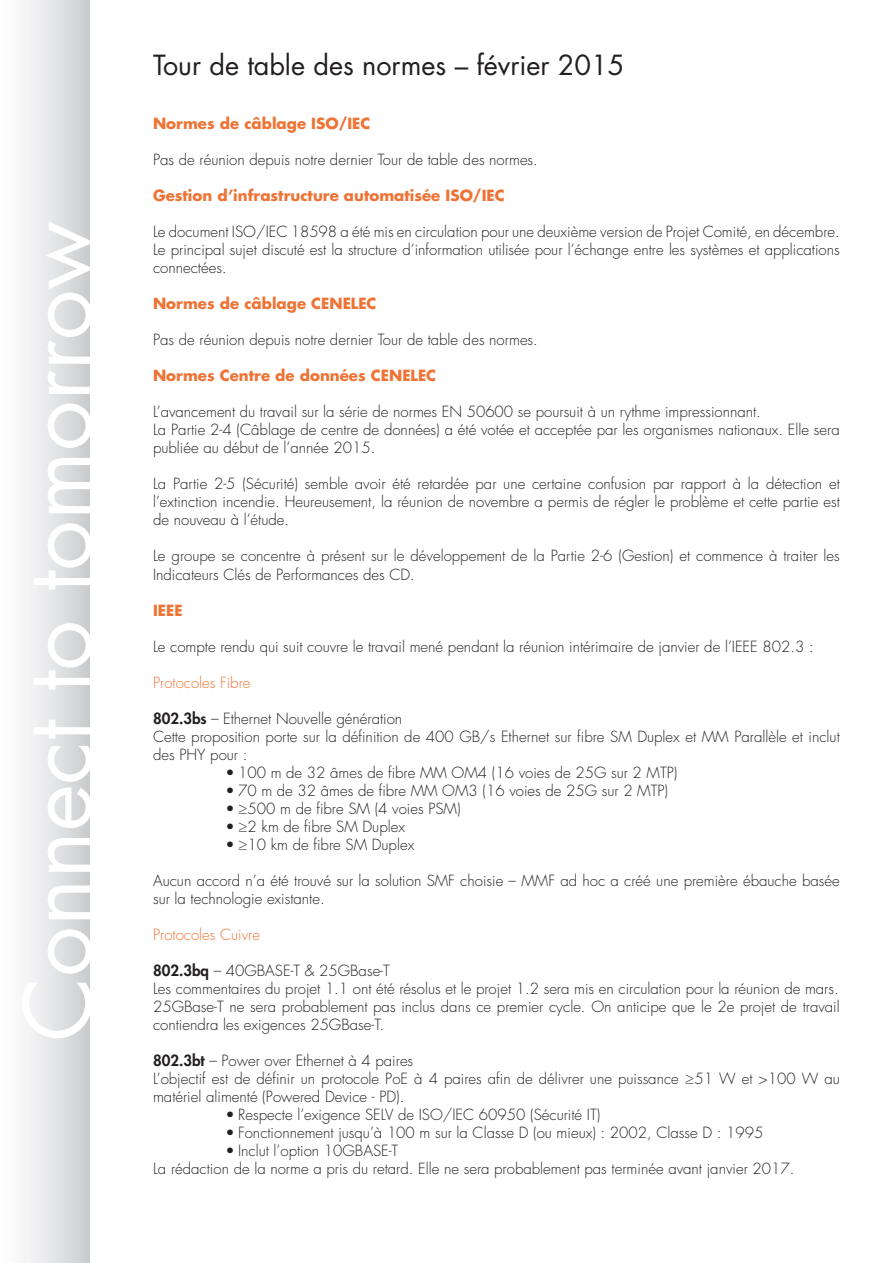
<style>
.page{position:relative;width:893px;height:1263px;background:#fff}
.page>*{position:absolute;margin:0;border:0;box-sizing:border-box;transform-origin:0 0}
.t1{font:90px "Futura Std";color:#fff}
.t2{font:27px "Futura Std";color:#231f20}
.t3{font:300 15px/18px "Futura Std";color:#231f20}
.t4{font:700 15px "Futura Std";color:#ee7334}
.t5{font:300 15px "Futura Std";color:#ee7334}
.s1{font-weight:800}
</style>
<div class="page">
<div style="left:0;top:0;width:90px;height:1263px;background:linear-gradient(to right,#fff,#cdcfd1)"></div>
<p class="t1" style="left:1px;top:1041px;width:822px;rotate:-90deg">Connect to tomorrow</p>
<p class="t2" style="left:153px;top:48px;width:473px">Tour de table des normes – février 2015</p>
<p class="t4" style="left:153px;top:114px;width:219px">Normes de câblage ISO/IEC</p>
<p class="t3" style="left:153px;top:151px;width:386px">Pas de réunion depuis notre dernier Tour de table des normes.</p>
<p class="t4" style="left:153px;top:186px;width:353px">Gestion d’infrastructure automatisée ISO/IEC</p>
<p class="t3" style="left:153px;top:223px;width:688px;text-align:justify">Le document ISO/IEC 18598 a été mis en circulation pour une deuxième version de Projet Comité, en décembre.<br>Le principal sujet discuté est la structure d’information utilisée pour l’échange entre les systèmes et applications connectées.</p>
<p class="t4" style="left:153px;top:294px;width:225px">Normes de câblage CENELEC</p>
<p class="t3" style="left:153px;top:331px;width:386px">Pas de réunion depuis notre dernier Tour de table des normes.</p>
<p class="t4" style="left:153px;top:366px;width:285px">Normes Centre de données CENELEC</p>
<p class="t3" style="left:153px;top:403px;width:609px">L’avancement du travail sur la série de normes EN 50600 se poursuit à un rythme impressionnant.</p>
<p class="t3" style="left:153px;top:421px;width:688px">La Partie 2-4 (Câblage de centre de données) a été votée et acceptée par les organismes nationaux. Elle sera publiée au début de l’année 2015.</p>
<p class="t3" style="left:153px;top:475px;width:688px;text-align:justify">La Partie 2-5 (Sécurité) semble avoir été retardée par une certaine confusion par rapport à la détection et l’extinction incendie. Heureusement, la réunion de novembre a permis de régler le problème et cette partie est de nouveau à l’étude.</p>
<p class="t3" style="left:153px;top:547px;width:688px">Le groupe se concentre à présent sur le développement de la Partie 2-6 (Gestion) et commence à traiter les<br>Indicateurs Clés de Performances des CD.</p>
<p class="t4" style="left:153px;top:600px;width:31px">IEEE</p>
<p class="t3" style="left:153px;top:637px;width:662px">Le compte rendu qui suit couvre le travail mené pendant la réunion intérimaire de janvier de l’IEEE 802.3 :</p>
<p class="t5" style="left:153px;top:673px;width:99px">Protocoles Fibre</p>
<p class="t3" style="left:153px;top:709px;width:251px"><span class="s1">802.3bs</span> – Ethernet Nouvelle génération</p>
<p class="t3" style="left:153px;top:727px;width:688px">Cette proposition porte sur la définition de 400 GB/s Ethernet sur fibre SM Duplex et MM Parallèle et inclut des PHY pour :</p>
<p class="t3" style="left:225px;top:763px;width:454px">• 100 m de 32 âmes de fibre MM OM4 (16 voies de 25G sur 2 MTP)</p>
<p class="t3" style="left:225px;top:781px;width:444px">• 70 m de 32 âmes de fibre MM OM3 (16 voies de 25G sur 2 MTP)</p>
<p class="t3" style="left:225px;top:799px;width:237px">• ≥500 m de fibre SM (4 voies PSM)</p>
<p class="t3" style="left:225px;top:817px;width:181px">• ≥2 km de fibre SM Duplex</p>
<p class="t3" style="left:225px;top:835px;width:190px">• ≥10 km de fibre SM Duplex</p>
<p class="t3" style="left:153px;top:871px;width:688px">Aucun accord n’a été trouvé sur la solution SMF choisie – MMF ad hoc a créé une première ébauche basée sur la technologie existante.</p>
<p class="t5" style="left:153px;top:925px;width:109px">Protocoles Cuivre</p>
<p class="t3" style="left:153px;top:961px;width:238px"><span class="s1">802.3bq</span> – 40GBASE-T &amp; 25GBase-T</p>
<p class="t3" style="left:153px;top:979px;width:687px">Les commentaires du projet 1.1 ont été résolus et le projet 1.2 sera mis en circulation pour la réunion de mars.</p>
<p class="t3" style="left:153px;top:997px;width:688px">25GBase-T ne sera probablement pas inclus dans ce premier cycle. On anticipe que le 2e projet de travail contiendra les exigences 25GBase-T.</p>
<p class="t3" style="left:153px;top:1051px;width:262px"><span class="s1">802.3bt</span> – Power over Ethernet à 4 paires</p>
<p class="t3" style="left:153px;top:1069px;width:688px">L’objectif est de définir un protocole PoE à 4 paires afin de délivrer une puissance ≥51 W et &gt;100 W au matériel alimenté (Powered Device - PD).</p>
<p class="t3" style="left:225px;top:1105px;width:376px">• Respecte l’exigence SELV de ISO/IEC 60950 (Sécurité IT)</p>
<p class="t3" style="left:225px;top:1123px;width:539px">• Fonctionnement jusqu’à 100 m sur la Classe D (ou mieux) : 2002, Classe D : 1995</p>
<p class="t3" style="left:225px;top:1141px;width:174px">• Inclut l’option 10GBASE-T</p>
<p class="t3" style="left:153px;top:1159px;width:643px">La rédaction de la norme a pris du retard. Elle ne sera probablement pas terminée avant janvier 2017.</p>
</div>
